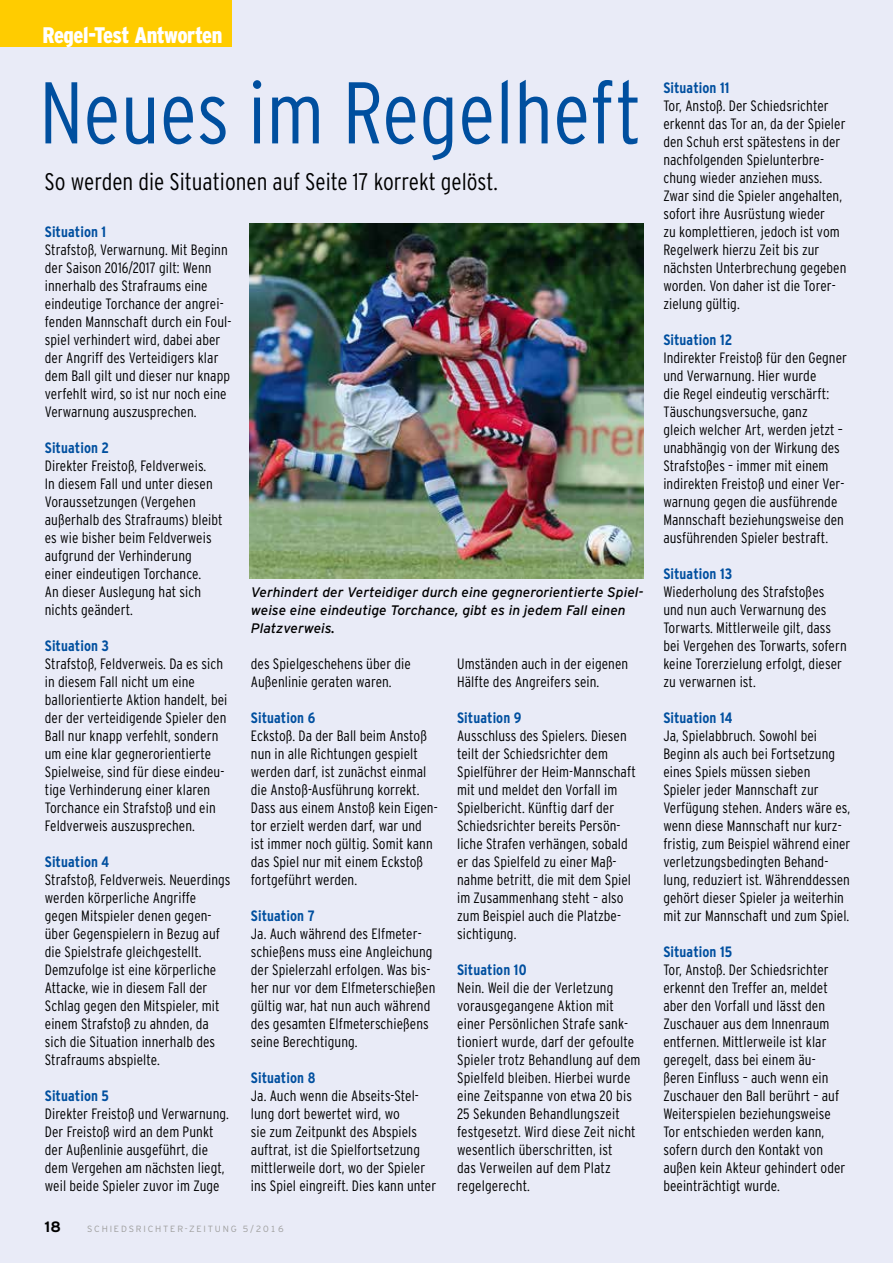
<style>
.page{position:relative;width:893px;height:1263px;background:#e9ebf7}
.page>*{position:absolute;margin:0;border:0;box-sizing:border-box;transform-origin:0 0}
.t1{font:300 condensed 87.3px "Interstate";color:#004f9f}
.t2{font:300 condensed 24px "Interstate";color:#000}
.t3{font:900 condensed 22.5px "Interstate";letter-spacing:-.02em;color:#fff}
.t4{font:300 condensed 15px/18px "Interstate";letter-spacing:.005em;color:#000}
.t5{font:700 condensed 15px "Interstate";letter-spacing:.005em;color:#004f9f}
.t6{font:700 15px "Interstate";color:#000}
.t7{font:italic 13.8px/18px "Interstate";color:#000}
.t8{font:300 9px "Interstate";letter-spacing:.2em;color:#9d9d9c}
</style>
<div class="page">
<div style="left:0;top:0;width:232px;height:47px;background:#fc0"></div>
<img style="left:250px;top:223px;width:393px;height:356px">
<h3 class="t3" style="left:43px;top:23px;width:181px">Regel-Test Antworten</h3>
<h1 class="t1" style="left:39px;top:64px;width:604px">Neues im Regelheft</h1>
<h2 class="t2" style="left:45px;top:168px;width:455px">So werden die Situationen auf Seite 17 korrekt gelöst.</h2>
<p class="t5" style="left:45px;top:223px;width:63px">Situation 1</p>
<p class="t4" style="left:45px;top:240px;width:188px">Strafstoß, Verwarnung. Mit Beginn der Saison 2016/2017 gilt: Wenn innerhalb des Strafraums eine eindeutige Torchance der angrei&shy;fenden Mannschaft durch ein Foul&shy;spiel verhindert wird, dabei aber der Angriff des Verteidigers klar dem Ball gilt und dieser nur knapp verfehlt wird, so ist nur noch eine Verwarnung auszusprechen.</p>
<p class="t5" style="left:45px;top:439px;width:66px">Situation 2</p>
<p class="t4" style="left:45px;top:456px;width:179px">Direkter Freistoß, Feldverweis.<br>In diesem Fall und unter diesen<br>Voraussetzungen (Vergehen außerhalb des Strafraums) bleibt es wie bisher beim Feldverweis aufgrund der Verhinderung einer eindeutigen Torchance.<br>An dieser Auslegung hat sich nichts geändert.</p>
<p class="t5" style="left:45px;top:637px;width:66px">Situation 3</p>
<p class="t4" style="left:45px;top:654px;width:184px">Strafstoß, Feldverweis. Da es sich in diesem Fall nicht um eine ballorientierte Aktion handelt, bei der der verteidigende Spieler den<br>Ball nur knapp verfehlt, sondern um eine klar gegnerorientierte<br>Spielweise, sind für diese eindeu&shy;tige Verhinderung einer klaren<br>Torchance ein Strafstoß und ein<br>Feldverweis auszusprechen.</p>
<p class="t5" style="left:45px;top:853px;width:66px">Situation 4</p>
<p class="t4" style="left:45px;top:870px;width:187px">Strafstoß, Feldverweis. Neuerdings werden körperliche Angriffe gegen Mitspieler denen gegen&shy;über Gegenspielern in Bezug auf die Spielstrafe gleichgestellt.<br>Demzufolge ist eine körperliche<br>Attacke, wie in diesem Fall der<br>Schlag gegen den Mitspieler, mit einem Strafstoß zu ahnden, da sich die Situation innerhalb des<br>Strafraums abspielte.</p>
<p class="t5" style="left:45px;top:1087px;width:66px">Situation 5</p>
<p class="t4" style="left:45px;top:1104px;width:186px">Direkter Freistoß und Verwarnung.<br>Der Freistoß wird an dem Punkt der Außenlinie ausgeführt, die dem Vergehen am nächsten liegt, weil beide Spieler zuvor im Zuge</p>
<p class="t7" style="left:251px;top:583px;width:394px">Verhindert der Verteidiger durch eine gegnerorientierte Spiel&shy;weise eine eindeutige Torchance, gibt es in jedem Fall einen<br>Platzverweis.</p>
<p class="t4" style="left:251px;top:654px;width:161px">des Spielgeschehens über die<br>Außenlinie geraten waren.</p>
<p class="t5" style="left:251px;top:709px;width:66px">Situation 6</p>
<p class="t4" style="left:251px;top:726px;width:188px">Eckstoß. Da der Ball beim Anstoß nun in alle Richtungen gespielt werden darf, ist zunächst einmal die Anstoß-Ausführung korrekt.<br>Dass aus einem Anstoß kein Eigen&shy;tor erzielt werden darf, war und ist immer noch gültig. Somit kann das Spiel nur mit einem Eckstoß fortgeführt werden.</p>
<p class="t5" style="left:251px;top:907px;width:65px">Situation 7</p>
<p class="t4" style="left:251px;top:924px;width:186px">Ja. Auch während des Elfmeter&shy;schießens muss eine Angleichung der Spielerzahl erfolgen. Was bis&shy;her nur vor dem Elfmeterschießen gültig war, hat nun auch während des gesamten Elfmeterschießens seine Berechtigung.</p>
<p class="t5" style="left:251px;top:1069px;width:66px">Situation 8</p>
<p class="t4" style="left:251px;top:1086px;width:187px">Ja. Auch wenn die Abseits-Stel&shy;lung dort bewertet wird, wo<br>sie zum Zeitpunkt des Abspiels auftrat, ist die Spielfortsetzung mittlerweile dort, wo der Spieler ins Spiel eingreift. Dies kann unter</p>
<p class="t4" style="left:457px;top:654px;width:173px">Umständen auch in der eigenen<br>Hälfte des Angreifers sein.</p>
<p class="t5" style="left:457px;top:709px;width:66px">Situation 9</p>
<p class="t4" style="left:457px;top:726px;width:180px">Ausschluss des Spielers. Diesen teilt der Schiedsrichter dem<br>Spielführer der Heim-Mannschaft mit und meldet den Vorfall im<br>Spielbericht. Künftig darf der<br>Schiedsrichter bereits Persön&shy;liche Strafen verhängen, sobald er das Spielfeld zu einer Maß&shy;nahme betritt, die mit dem Spiel im Zusammenhang steht – also zum Beispiel auch die Platzbe&shy;sichtigung.</p>
<p class="t5" style="left:457px;top:961px;width:71px">Situation 10</p>
<p class="t4" style="left:457px;top:978px;width:185px">Nein. Weil die der Verletzung vorausgegangene Aktion mit einer Persönlichen Strafe sank&shy;tioniert wurde, darf der gefoulte<br>Spieler trotz Behandlung auf dem<br>Spielfeld bleiben. Hierbei wurde eine Zeitspanne von etwa 20 bis<br>25 Sekunden Behandlungszeit festgesetzt. Wird diese Zeit nicht wesentlich überschritten, ist<br>das Verweilen auf dem Platz regelgerecht.</p>
<p class="t6" style="left:45px;top:1218px;width:18px">18</p>
<p class="t8" style="left:87px;top:1224px;width:198px">SCHIEDSRICHTER-ZEITUNG 5/2016</p>
<p class="t5" style="left:663px;top:79px;width:68px">Situation 11</p>
<p class="t4" style="left:663px;top:96px;width:185px">Tor, Anstoß. Der Schiedsrichter erkennt das Tor an, da der Spieler den Schuh erst spätestens in der nachfolgenden Spielunterbre&shy;chung wieder anziehen muss.<br>Zwar sind die Spieler angehalten, sofort ihre Ausrüstung wieder<br>zu komplettieren, jedoch ist vom<br>Regelwerk hierzu Zeit bis zur nächsten Unterbrechung gegeben worden. Von daher ist die Torer&shy;zielung gültig.</p>
<p class="t5" style="left:663px;top:331px;width:71px">Situation 12</p>
<p class="t4" style="left:663px;top:348px;width:185px">Indirekter Freistoß für den Gegner und Verwarnung. Hier wurde<br>die Regel eindeutig verschärft:<br>Täuschungsversuche, ganz<br>gleich welcher Art, werden jetzt – unabhängig von der Wirkung des<br>Strafstoßes – immer mit einem indirekten Freistoß und einer Ver&shy;warnung gegen die ausführende<br>Mannschaft beziehungsweise den ausführenden Spieler bestraft.</p>
<p class="t5" style="left:663px;top:565px;width:71px">Situation 13</p>
<p class="t4" style="left:663px;top:582px;width:185px">Wiederholung des Strafstoßes und nun auch Verwarnung des<br>Torwarts. Mittlerweile gilt, dass bei Vergehen des Torwarts, sofern keine Torerzielung erfolgt, dieser zu verwarnen ist.</p>
<p class="t5" style="left:663px;top:709px;width:71px">Situation 14</p>
<p class="t4" style="left:663px;top:726px;width:189px">Ja, Spielabbruch. Sowohl bei<br>Beginn als auch bei Fortsetzung eines Spiels müssen sieben<br>Spieler jeder Mannschaft zur<br>Verfügung stehen. Anders wäre es, wenn diese Mannschaft nur kurz&shy;fristig, zum Beispiel während einer verletzungsbedingten Behand&shy;lung, reduziert ist. Währenddessen gehört dieser Spieler ja weiterhin mit zur Mannschaft und zum Spiel.</p>
<p class="t5" style="left:663px;top:943px;width:71px">Situation 15</p>
<p class="t4" style="left:663px;top:960px;width:184px">Tor, Anstoß. Der Schiedsrichter erkennt den Treffer an, meldet aber den Vorfall und lässt den<br>Zuschauer aus dem Innenraum entfernen. Mittlerweile ist klar geregelt, dass bei einem äu&shy;ßeren Einfluss – auch wenn ein<br>Zuschauer den Ball berührt – auf<br>Weiterspielen beziehungsweise<br>Tor entschieden werden kann, sofern durch den Kontakt von außen kein Akteur gehindert oder beeinträchtigt wurde.</p>
</div>
